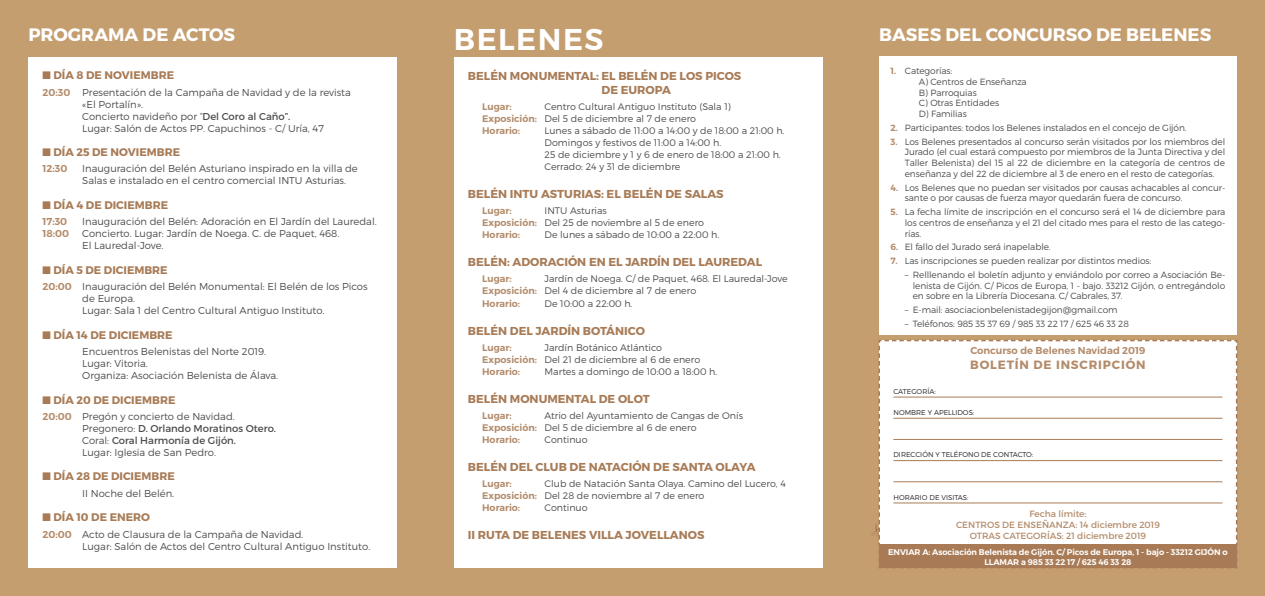
<style>
.page{position:relative;width:1265px;height:596px;background:#fff}
.page>*{position:absolute;margin:0;border:0;box-sizing:border-box;transform-origin:0 0}
.t1{font:600 30px "Montserrat";letter-spacing:.05em;color:#fff}
.t2{font:700 18px "Montserrat";color:#fff}
.t3{font:700 12px "Montserrat";letter-spacing:.07em;color:#b38b6a}
.t4{font:700 11.5px/13.8px "Montserrat";color:#a87b56}
.t5{font:700 11px "Montserrat";color:#a87b56}
.t6{font:300 10px/12px "Montserrat";color:#4b4c4d}
.t7{font:600 10px "Montserrat";color:#b38b6a}
.t8{font:300 9.5px/12px "Montserrat";color:#4b4c4d}
.t9{font:600 9.5px "Montserrat";color:#b38b6a}
.t10{font:300 9px/10.8px "Montserrat";letter-spacing:-.01em;color:#4b4c4d;text-align:justify}
.t11{font:9px/10.8px "Montserrat";color:#b38b6a;text-align:center}
.t12{font:600 8.2px/9.9px "Montserrat";letter-spacing:-.01em;color:#fff;text-align:center}
.t13{font:300 7px "Montserrat";color:#231f20}
.s1{font-weight:600;color:#b38b6a}
.s2{font-weight:400}
</style>
<div class="page">
<div style="left:0;top:0;width:1264px;height:595px;background:#c59e6f"></div>
<div style="left:879px;top:57px;width:357px;height:277px;background:#fff"></div>
<div style="left:28px;top:57px;width:369px;height:510px;background:#fff"></div>
<div style="left:454px;top:57px;width:368px;height:510px;background:#fff"></div>
<svg style="left:871px;top:340px;width:366px;height:228px;background:#f2ebe5"></svg>
<h2 class="t2" style="left:28px;top:23px;width:208px">PROGRAMA DE ACTOS</h2>
<h1 class="t1" style="left:454px;top:20px;width:151px">BELENES</h1>
<h2 class="t2" style="left:879px;top:23px;width:333px">BASES DEL CONCURSO DE BELENES</h2>
<p class="t5" style="left:43px;top:68px;width:133px">■ DÍA 8 DE NOVIEMBRE</p>
<p class="t6" style="left:82px;top:86px;width:270px;text-indent:-40px"><span class="s1">20:30</span> Presentación de la Campaña de Navidad y de la revista «El Portalín».<br>Concierto navideño por “<span class="s2">Del Coro al Caño”.<br></span>Lugar: Salón de Actos PP. Capuchinos - C/ Uría, 47</p>
<p class="t5" style="left:43px;top:145px;width:139px">■ DÍA 25 DE NOVIEMBRE</p>
<p class="t7" style="left:43px;top:162px;width:26px">12:30</p>
<p class="t6" style="left:82px;top:162px;width:277px">Inauguración del Belén Asturiano inspirado en la villa de<br>Salas e instalado en el centro comercial INTU Asturias.</p>
<p class="t5" style="left:43px;top:198px;width:127px">■ DÍA 4 DE DICIEMBRE</p>
<p class="t7" style="left:43px;top:215px;width:26px">17:30</p>
<p class="t6" style="left:82px;top:215px;width:296px">Inauguración del Belén: Adoración en El Jardín del Lauredal.</p>
<p class="t7" style="left:43px;top:227px;width:28px">18:00</p>
<p class="t6" style="left:82px;top:227px;width:259px">Concierto. Lugar: Jardín de Noega. C. de Paquet, 468.<br>El Lauredal-Jove.</p>
<p class="t5" style="left:43px;top:263px;width:127px">■ DÍA 5 DE DICIEMBRE</p>
<p class="t6" style="left:82px;top:280px;width:287px;text-indent:-40px"><span class="s1">20:00</span> Inauguración del Belén Monumental: El Belén de los Picos de Europa.<br>Lugar: Sala 1 del Centro Cultural Antiguo Instituto.</p>
<p class="t5" style="left:43px;top:328px;width:132px">■ DÍA 14 DE DICIEMBRE</p>
<p class="t6" style="left:82px;top:345px;width:197px">Encuentros Belenistas del Norte 2019.<br>Lugar: Vitoria.<br>Organiza: Asociación Belenista de Álava.</p>
<p class="t5" style="left:43px;top:392px;width:134px">■ DÍA 20 DE DICIEMBRE</p>
<p class="t6" style="left:82px;top:410px;width:195px;text-indent:-40px"><span class="s1">20:00</span> Pregón y concierto de Navidad.<br>Pregonero: <span class="s2">D. Orlando Moratinos Otero.<br></span>Coral: <span class="s2">Coral Harmonía de Gijón.<br></span>Lugar: Iglesia de San Pedro.</p>
<p class="t5" style="left:43px;top:469px;width:134px">■ DÍA 28 DE DICIEMBRE</p>
<p class="t6" style="left:82px;top:486px;width:93px">II Noche del Belén.</p>
<p class="t5" style="left:43px;top:510px;width:109px">■ DÍA 10 DE ENERO</p>
<p class="t6" style="left:82px;top:527px;width:289px;text-indent:-40px"><span class="s1">20:00</span> Acto de Clausura de la Campaña de Navidad.<br>Lugar: Salón de Actos del Centro Cultural Antiguo Instituto.</p>
<p class="t4" style="left:601px;top:69px;width:141px;text-indent:-133px">BELÉN MONUMENTAL: EL BELÉN DE LOS PICOS<br>DE EUROPA</p>
<p class="t9" style="left:482px;top:100px;width:31px">Lugar:</p>
<p class="t8" style="left:482px;top:100px;width:250px;text-indent:62px">Centro Cultural Antiguo Instituto (Sala 1)<br><span class="s1">Exposición:</span> Del 5 de diciembre al 7 de enero<br><span class="s1">Horario:</span></p>
<p class="t8" style="left:544px;top:124px;width:241px">Lunes a sábado de 11:00 a 14:00 y de 18:00 a 21:00 h.<br>Domingos y festivos de 11:00 a 14:00 h.<br>25 de diciembre y 1 y 6 de enero de 18:00 a 21:00 h.<br>Cerrado: 24 y 31 de diciembre</p>
<p class="t4" style="left:468px;top:187px;width:257px">BELÉN INTU ASTURIAS: EL BELÉN DE SALAS</p>
<p class="t9" style="left:482px;top:205px;width:31px">Lugar:</p>
<p class="t8" style="left:482px;top:204px;width:223px;text-indent:62px">INTU Asturias<br><span class="s1">Exposición:</span> Del 25 de noviembre al 5 de enero<br><span class="s1">Horario:</span></p>
<p class="t8" style="left:544px;top:228px;width:176px">De lunes a sábado de 10:00 a 22:00 h.</p>
<p class="t4" style="left:468px;top:255px;width:296px">BELÉN: ADORACIÓN EN EL JARDÍN DEL LAUREDAL</p>
<p class="t9" style="left:482px;top:273px;width:31px">Lugar:</p>
<p class="t8" style="left:482px;top:273px;width:307px;text-indent:62px">Jardín de Noega. C/ de Paquet, 468. El Lauredal-Jove<br><span class="s1">Exposición:</span> Del 4 de diciembre al 7 de enero<br><span class="s1">Horario:</span></p>
<p class="t8" style="left:544px;top:297px;width:89px">De 10:00 a 22:00 h.</p>
<p class="t4" style="left:468px;top:323px;width:178px">BELÉN DEL JARDÍN BOTÁNICO</p>
<p class="t9" style="left:482px;top:341px;width:31px">Lugar:</p>
<p class="t8" style="left:482px;top:341px;width:219px;text-indent:62px">Jardín Botánico Atlántico<br><span class="s1">Exposición:</span> Del 21 de diciembre al 6 de enero<br><span class="s1">Horario:</span></p>
<p class="t8" style="left:544px;top:365px;width:174px">Martes a domingo de 10:00 a 18:00 h.</p>
<p class="t4" style="left:468px;top:392px;width:183px">BELÉN MONUMENTAL DE OLOT</p>
<p class="t9" style="left:482px;top:409px;width:31px">Lugar:</p>
<p class="t8" style="left:482px;top:409px;width:262px;text-indent:62px">Atrio del Ayuntamiento de Cangas de Onís<br><span class="s1">Exposición:</span> Del 5 de diciembre al 6 de enero<br><span class="s1">Horario:</span></p>
<p class="t8" style="left:544px;top:433px;width:45px">Continuo</p>
<p class="t4" style="left:468px;top:460px;width:289px">BELÉN DEL CLUB DE NATACIÓN DE SANTA OLAYA</p>
<p class="t9" style="left:482px;top:478px;width:31px">Lugar:</p>
<p class="t8" style="left:482px;top:477px;width:305px;text-indent:62px">Club de Natación Santa Olaya. Camino del Lucero, 4<br><span class="s1">Exposición:</span> Del 28 de noviembre al 7 de enero<br><span class="s1">Horario:</span></p>
<p class="t8" style="left:544px;top:501px;width:45px">Continuo</p>
<p class="t4" style="left:468px;top:528px;width:238px">II RUTA DE BELENES VILLA JOVELLANOS</p>
<p class="t10" style="left:918px;top:65px;width:109px;text-align:left;text-indent:-28px"><span class="s1">1.</span> Categorías:<br>A) Centros de Enseñanza<br>B) Parroquias<br>C) Otras Entidades<br>D) Familias</p>
<p class="t10" style="left:890px;top:122px;width:297px"><span class="s1">2.</span> Participantes: todos los Belenes instalados en el concejo de Gijón.</p>
<p class="t10" style="left:904px;top:136px;width:322px;text-indent:-14px"><span class="s1">3.</span> Los Belenes presentados al concurso serán visitados por los miembros del Jurado (el cual estará compuesto por miembros de la Junta Directiva y del Taller Belenista) del 15 al 22 de diciembre en la categoría de centros de enseñanza y del 22 de diciembre al 3 de enero en el resto de categorías.</p>
<p class="t10" style="left:904px;top:182px;width:322px;text-indent:-14px"><span class="s1">4.</span> Los Belenes que no puedan ser visitados por causas achacables al concur&shy;sante o por causas de fuerza mayor quedarán fuera de concurso.</p>
<p class="t10" style="left:904px;top:206px;width:322px;text-indent:-14px"><span class="s1">5.</span> La fecha límite de inscripción en el concurso será el 14 de diciembre para los centros de enseñanza y el 21 del citado mes para el resto de las catego&shy;rías.</p>
<p class="t10" style="left:890px;top:241px;width:162px"><span class="s1">6.</span> El fallo del Jurado será inapelable.</p>
<p class="t10" style="left:890px;top:255px;width:262px"><span class="s1">7.</span> Las inscripciones se pueden realizar por distintos medios:</p>
<p class="t10" style="left:912px;top:269px;width:314px;text-indent:-8px">– Relllenando el boletín adjunto y enviándolo por correo a Asociación Be&shy;lenista de Gijón. C/ Picos de Europa, 1 - bajo. 33212 Gijón, o entregándolo en sobre en la Librería Diocesana. C/ Cabrales, 37.</p>
<p class="t10" style="left:904px;top:304px;width:214px">– E-mail: asociacionbelenistadegijon@gmail.com</p>
<p class="t10" style="left:904px;top:317px;width:226px">– Teléfonos: 985 35 37 69 / 985 33 22 17 / 625 46 33 28</p>
<p class="t7" style="left:970px;top:344px;width:177px">Concurso de Belenes Navidad 2019</p>
<h3 class="t3" style="left:970px;top:356px;width:177px">BOLETÍN DE INSCRIPCIÓN</h3>
<p class="t13" style="left:893px;top:387px;width:44px">CATEGORÍA:</p>
<p class="t13" style="left:893px;top:408px;width:82px">NOMBRE Y APELLIDOS:</p>
<p class="t13" style="left:893px;top:450px;width:141px">DIRECCIÓN Y TELÉFONO DE CONTACTO:</p>
<p class="t13" style="left:893px;top:493px;width:77px">HORARIO DE VISITAS:</p>
<p class="t11" style="left:955px;top:508px;width:205px">Fecha límite:<br>CENTROS DE ENSEÑANZA: 14 diciembre 2019<br>OTRAS CATEGORÍAS: 21 diciembre 2019</p>
<p class="t12" style="left:888px;top:546px;width:341px">ENVIAR A: Asociación Belenista de Gijón. C/ Picos de Europa, 1 - bajo - 33212 GIJÓN o<br>LLAMAR a 985 33 22 17 / 625 46 33 28</p>
</div>
